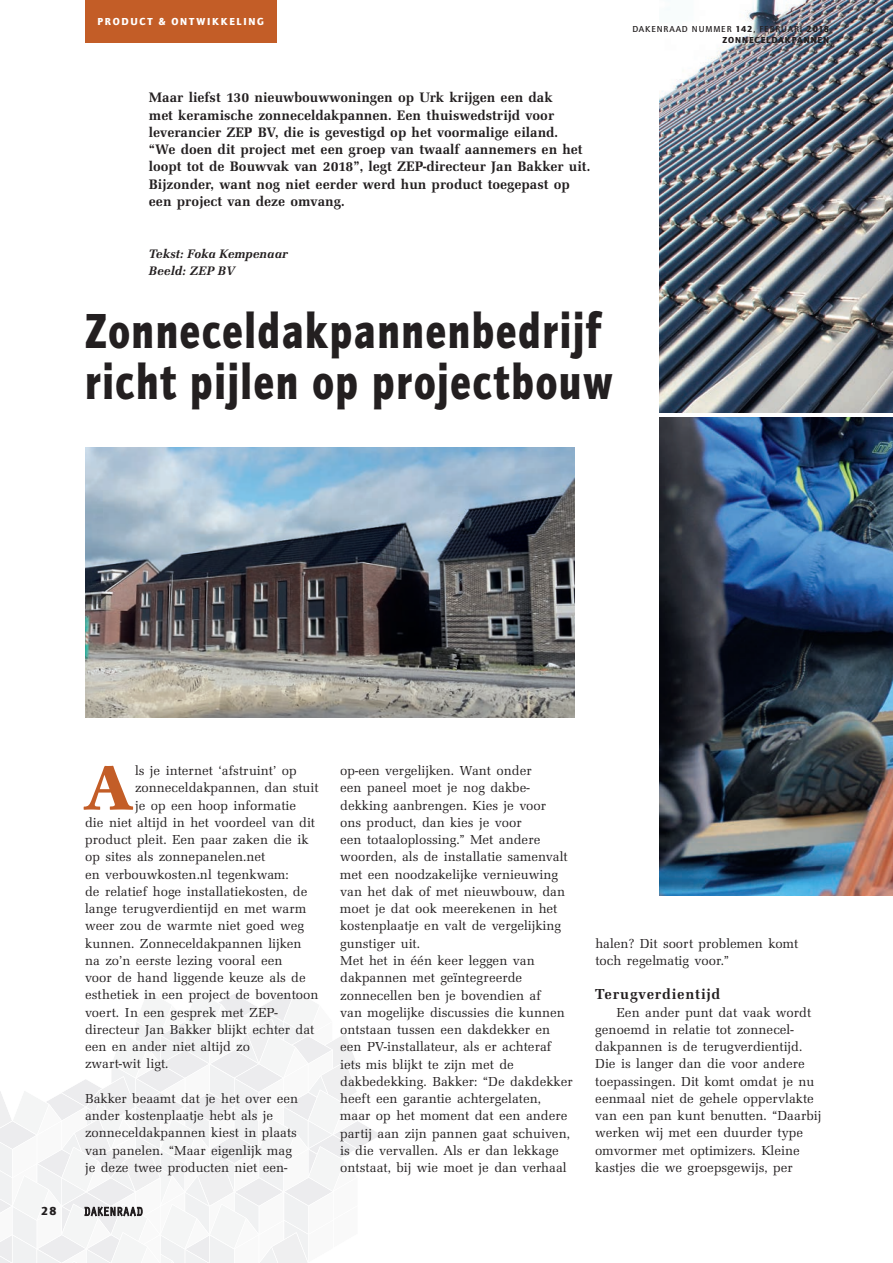
<style>
.page{position:relative;width:893px;height:1263px;background:#fff}
.page>*{position:absolute;margin:0;border:0;box-sizing:border-box;transform-origin:0 0}
.t1{font:900 65.1px "URW Latino T";color:#c35d27}
.t2{font:900 51px/51px "Quay Itc T";letter-spacing:.04em;color:#231f20;scale:.8 1}
.t3{font:700 15px "URW Latino T";letter-spacing:.05em;color:#231f20}
.t4{font:700 14.25px/17.2px "URW Latino T";color:#231f20}
.t5{font:13.5px/17.2px "URW Latino T";color:#231f20}
.t6{font:italic 700 12.75px/17.2px "URW Latino T";color:#231f20}
.t7{font:900 12px "Quay Itc T";color:#231f20}
.t8{font:900 10.5px "Quay Itc T";letter-spacing:.165em;color:#fff}
.t9{font:700 9px/10.8px "Quay Itc T";letter-spacing:.1em;color:#231f20;text-align:right}
.s1{font-weight:900}
</style>
<div class="page">
<img style="left:85px;top:447px;width:489px;height:271px">
<img style="left:659px;top:417px;width:234px;height:478px">
<img style="left:659px;top:0;width:234px;height:413px">
<div style="left:85px;top:0;width:191px;height:43px;background:#c35d27"></div>
<svg style="left:0;top:992px;width:381px;height:271px"></svg>
<p class="t8" style="left:98px;top:15px;width:168px">PRODUCT &amp; ONTWIKKELING</p>
<p class="t4" style="left:149px;top:89px;width:443px">Maar liefst 130 nieuwbouwwoningen op Urk krijgen een dak<br>met keramische zonneceldakpannen. Een thuiswedstrijd voor leverancier ZEP BV, die is gevestigd op het voormalige eiland.<br>“We doen dit project met een groep van twaalf aannemers en het loopt tot de Bouwvak van 2018”, legt ZEP-directeur Jan Bakker uit.<br>Bijzonder, want nog niet eerder werd hun product toegepast op een project van deze omvang.</p>
<p class="t6" style="left:149px;top:245px;width:140px">Tekst: Foka Kempenaar<br>Beeld: ZEP BV</p>
<h2 class="t2" style="left:85px;top:305px;width:661px">Zonneceldakpannenbedrijf richt pijlen op projectbouw</h2>
<p class="t9" style="left:632px;top:23px;width:198px">DAKENRAAD NUMMER <span class="s1">142</span>, FEBRUARI <span class="s1">2018<br>ZONNECELDAKPANNEN</span></p>
<p class="t7" style="left:41px;top:1204px;width:17px">28</p>
<h1 class="t1" style="left:85px;top:750px;width:48px">A</h1>
<p class="t5" style="left:135px;top:762px;width:163px">ls je internet ‘afstruint’ op</p>
<p class="t5" style="left:135px;top:779px;width:185px">zonneceldakpannen, dan stuit</p>
<p class="t5" style="left:135px;top:797px;width:163px">je op een hoop informatie</p>
<p class="t5" style="left:85px;top:814px;width:232px">die niet altijd in het voordeel van dit</p>
<p class="t5" style="left:85px;top:831px;width:225px">product pleit. Een paar zaken die ik</p>
<p class="t5" style="left:85px;top:848px;width:182px">op sites als zonnepanelen.net</p>
<p class="t5" style="left:85px;top:866px;width:205px">en verbouwkosten.nl tegenkwam:</p>
<p class="t5" style="left:85px;top:883px;width:224px">de relatief hoge installatiekosten, de</p>
<p class="t5" style="left:85px;top:900px;width:223px">lange terugverdientijd en met warm</p>
<p class="t5" style="left:85px;top:917px;width:221px">weer zou de warmte niet goed weg</p>
<p class="t5" style="left:85px;top:935px;width:218px">kunnen. Zonneceldakpannen lijken</p>
<p class="t5" style="left:85px;top:952px;width:199px">na zo’n eerste lezing vooral een</p>
<p class="t5" style="left:85px;top:969px;width:222px">voor de hand liggende keuze als de</p>
<p class="t5" style="left:85px;top:986px;width:235px">esthetiek in een project de boventoon</p>
<p class="t5" style="left:85px;top:1004px;width:194px">voert. In een gesprek met ZEP-</p>
<p class="t5" style="left:85px;top:1021px;width:231px">directeur Jan Bakker blijkt echter dat</p>
<p class="t5" style="left:85px;top:1038px;width:166px">een en ander niet altijd zo</p>
<p class="t5" style="left:85px;top:1055px;width:85px">zwart-wit ligt.</p>
<p class="t5" style="left:85px;top:1090px;width:215px">Bakker beaamt dat je het over een ander kostenplaatje hebt als je zonneceldakpannen kiest in plaats van panelen. “Maar eigenlijk mag je deze twee producten niet een-</p>
<p class="t5" style="left:340px;top:762px;width:234px">op-een vergelijken. Want onder<br>een paneel moet je nog dakbe-<br>dek king aanbrengen. Kies je voor<br>ons product, dan kies je voor<br>een totaaloplossing.” Met andere woorden, als de installatie samenvalt met een noodzakelijke vernieuwing van het dak of met nieuwbouw, dan moet je dat ook meerekenen in het kostenplaatje en valt de vergelijking gunstiger uit.<br>Met het in één keer leggen van dakpannen met geïntegreerde zonnecellen ben je bovendien af<br>van mogelijke discussies die kunnen ontstaan tussen een dakdekker en een PV-installateur, als er achteraf iets mis blijkt te zijn met de dakbedekking. Bakker: “De dakdekker heeft een garantie achtergelaten, maar op het moment dat een andere partij aan zijn pannen gaat schuiven, is die vervallen. Als er dan lekkage ontstaat, bij wie moet je dan verhaal</p>
<p class="t5" style="left:595px;top:935px;width:204px">halen? Dit soort problemen komt toch regelmatig voor.”</p>
<p class="t3" style="left:595px;top:986px;width:126px">Terugverdientijd</p>
<p class="t5" style="left:595px;top:1004px;width:227px;text-indent:21px">Een ander punt dat vaak wordt genoemd in relatie tot zonnecel&shy;dakpannen is de terugverdientijd.<br>Die is langer dan die voor andere toepassingen. Dit komt omdat je nu eenmaal niet de gehele oppervlakte van een pan kunt benutten. “Daarbij werken wij met een duurder type omvormer met optimizers. Kleine kastjes die we groepsgewijs, per</p>
</div>
